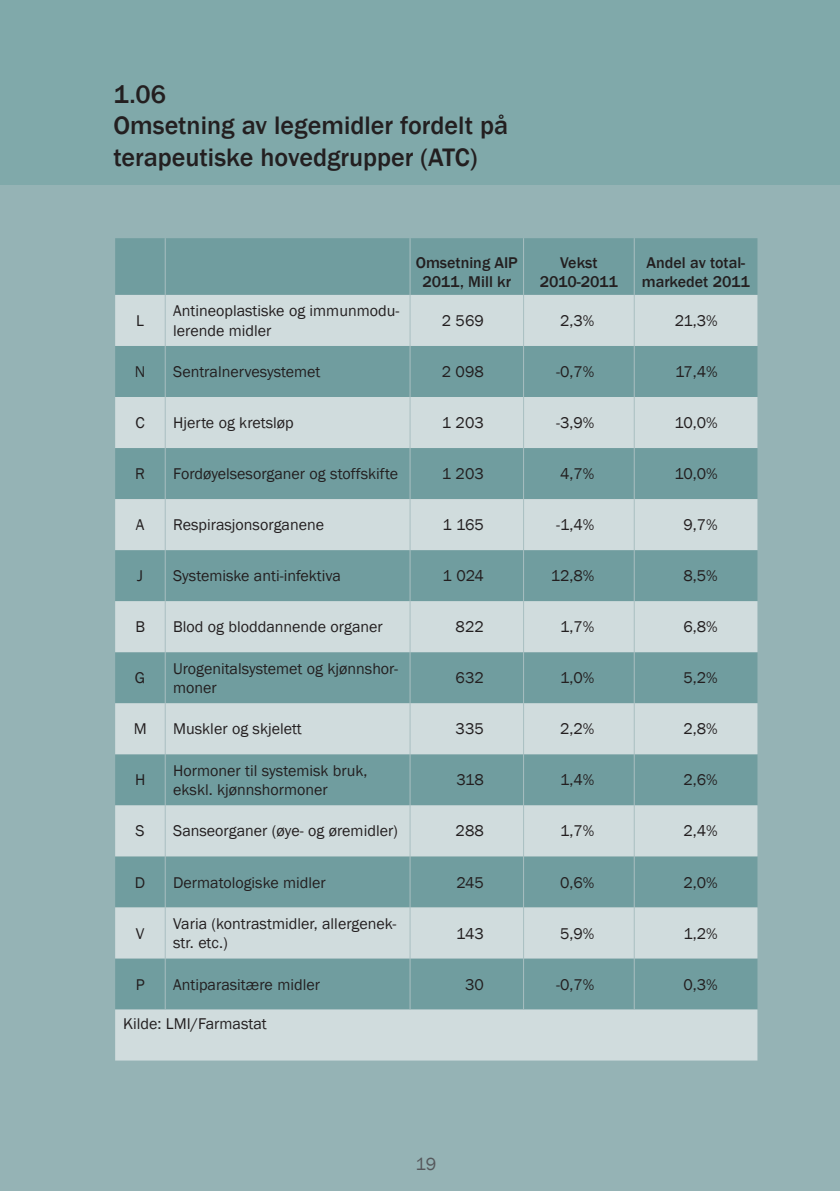
<style>
.page{position:relative;width:840px;height:1191px;background:#fff}
.page>*{position:absolute;margin:0;border:0;box-sizing:border-box;transform-origin:0 0}
.t1{font:500 26px/31.2px "Franklin Gothic";color:#231f20}
.t2{font:18px "Franklin Gothic";color:#56585c}
.t3{font:16px/19.2px "Franklin Gothic";color:#231f20}
.t4{font:500 16px/19.2px "Franklin Gothic";color:#231f20;text-align:center}
</style>
<div class="page">
<div style="left:0;top:0;width:839px;height:1191px;background:#95b3b5"></div>
<div style="left:0;top:0;width:839px;height:184px;background:#80a9aa"></div>
<div style="left:115px;top:238px;width:642px;height:57px;background:#709d9f"></div>
<svg style="left:115px;top:295px;width:642px;height:765px;background:#a3bec0"></svg>
<hr style="left:165px;top:238px;width:1px;height:57px;background:#a9bfc1">
<hr style="left:409px;top:238px;width:1px;height:57px;background:#a9bfc1">
<hr style="left:523px;top:238px;width:1px;height:57px;background:#a9bfc1">
<hr style="left:633px;top:238px;width:1px;height:57px;background:#a9bfc1">
<hr style="left:165px;top:295px;width:1px;height:51px;background:#a9bfc1">
<hr style="left:409px;top:295px;width:1px;height:51px;background:#a9bfc1">
<hr style="left:523px;top:295px;width:1px;height:51px;background:#a9bfc1">
<hr style="left:633px;top:295px;width:1px;height:51px;background:#a9bfc1">
<hr style="left:165px;top:346px;width:1px;height:51px;background:#a9bfc1">
<hr style="left:409px;top:346px;width:1px;height:51px;background:#a9bfc1">
<hr style="left:523px;top:346px;width:1px;height:51px;background:#a9bfc1">
<hr style="left:633px;top:346px;width:1px;height:51px;background:#a9bfc1">
<hr style="left:165px;top:397px;width:1px;height:51px;background:#a9bfc1">
<hr style="left:409px;top:397px;width:1px;height:51px;background:#a9bfc1">
<hr style="left:523px;top:397px;width:1px;height:51px;background:#a9bfc1">
<hr style="left:633px;top:397px;width:1px;height:51px;background:#a9bfc1">
<hr style="left:165px;top:448px;width:1px;height:51px;background:#a9bfc1">
<hr style="left:409px;top:448px;width:1px;height:51px;background:#a9bfc1">
<hr style="left:523px;top:448px;width:1px;height:51px;background:#a9bfc1">
<hr style="left:633px;top:448px;width:1px;height:51px;background:#a9bfc1">
<hr style="left:165px;top:499px;width:1px;height:51px;background:#a9bfc1">
<hr style="left:409px;top:499px;width:1px;height:51px;background:#a9bfc1">
<hr style="left:523px;top:499px;width:1px;height:51px;background:#a9bfc1">
<hr style="left:633px;top:499px;width:1px;height:51px;background:#a9bfc1">
<hr style="left:165px;top:550px;width:1px;height:51px;background:#a9bfc1">
<hr style="left:409px;top:550px;width:1px;height:51px;background:#a9bfc1">
<hr style="left:523px;top:550px;width:1px;height:51px;background:#a9bfc1">
<hr style="left:633px;top:550px;width:1px;height:51px;background:#a9bfc1">
<hr style="left:165px;top:601px;width:1px;height:51px;background:#a9bfc1">
<hr style="left:409px;top:601px;width:1px;height:51px;background:#a9bfc1">
<hr style="left:523px;top:601px;width:1px;height:51px;background:#a9bfc1">
<hr style="left:633px;top:601px;width:1px;height:51px;background:#a9bfc1">
<hr style="left:165px;top:652px;width:1px;height:51px;background:#a9bfc1">
<hr style="left:409px;top:652px;width:1px;height:51px;background:#a9bfc1">
<hr style="left:523px;top:652px;width:1px;height:51px;background:#a9bfc1">
<hr style="left:633px;top:652px;width:1px;height:51px;background:#a9bfc1">
<hr style="left:165px;top:703px;width:1px;height:51px;background:#a9bfc1">
<hr style="left:409px;top:703px;width:1px;height:51px;background:#a9bfc1">
<hr style="left:523px;top:703px;width:1px;height:51px;background:#a9bfc1">
<hr style="left:633px;top:703px;width:1px;height:51px;background:#a9bfc1">
<hr style="left:165px;top:754px;width:1px;height:51px;background:#a9bfc1">
<hr style="left:409px;top:754px;width:1px;height:51px;background:#a9bfc1">
<hr style="left:523px;top:754px;width:1px;height:51px;background:#a9bfc1">
<hr style="left:633px;top:754px;width:1px;height:51px;background:#a9bfc1">
<hr style="left:165px;top:805px;width:1px;height:51px;background:#a9bfc1">
<hr style="left:409px;top:805px;width:1px;height:51px;background:#a9bfc1">
<hr style="left:523px;top:805px;width:1px;height:51px;background:#a9bfc1">
<hr style="left:633px;top:805px;width:1px;height:51px;background:#a9bfc1">
<hr style="left:165px;top:856px;width:1px;height:51px;background:#a9bfc1">
<hr style="left:409px;top:856px;width:1px;height:51px;background:#a9bfc1">
<hr style="left:523px;top:856px;width:1px;height:51px;background:#a9bfc1">
<hr style="left:633px;top:856px;width:1px;height:51px;background:#a9bfc1">
<hr style="left:165px;top:907px;width:1px;height:51px;background:#a9bfc1">
<hr style="left:409px;top:907px;width:1px;height:51px;background:#a9bfc1">
<hr style="left:523px;top:907px;width:1px;height:51px;background:#a9bfc1">
<hr style="left:633px;top:907px;width:1px;height:51px;background:#a9bfc1">
<hr style="left:165px;top:958px;width:1px;height:51px;background:#a9bfc1">
<hr style="left:409px;top:958px;width:1px;height:51px;background:#a9bfc1">
<hr style="left:523px;top:958px;width:1px;height:51px;background:#a9bfc1">
<hr style="left:633px;top:958px;width:1px;height:51px;background:#a9bfc1">
<h1 class="t1" style="left:113px;top:79px;width:396px">1.06<br>Omsetning av legemidler fordelt på terapeutiske hovedgrupper (ATC)</h1>
<p class="t4" style="left:415px;top:253px;width:104px">Omsetning AIP<br>2011, Mill kr</p>
<p class="t4" style="left:539px;top:253px;width:79px">Vekst<br>2010-2011</p>
<p class="t4" style="left:641px;top:253px;width:110px">Andel av total&shy;markedet 2011</p>
<p class="t3" style="left:136px;top:311px;width:9px">L</p>
<p class="t3" style="left:173px;top:302px;width:227px">Antineoplastiske og immunmodu&shy;lerende midler</p>
<p class="t3" style="left:441px;top:311px;width:43px">2 569</p>
<p class="t3" style="left:560px;top:311px;width:36px">2,3%</p>
<p class="t3" style="left:674px;top:311px;width:44px">21,3%</p>
<p class="t3" style="left:135px;top:362px;width:12px">N</p>
<p class="t3" style="left:173px;top:362px;width:149px">Sentralnervesystemet</p>
<p class="t3" style="left:441px;top:362px;width:43px">2 098</p>
<p class="t3" style="left:556px;top:362px;width:40px">-0,7%</p>
<p class="t3" style="left:674px;top:362px;width:44px">17,4%</p>
<p class="t3" style="left:135px;top:413px;width:11px">C</p>
<p class="t3" style="left:173px;top:413px;width:122px">Hjerte og kretsløp</p>
<p class="t3" style="left:441px;top:413px;width:43px">1 203</p>
<p class="t3" style="left:556px;top:413px;width:40px">-3,9%</p>
<p class="t3" style="left:674px;top:413px;width:45px">10,0%</p>
<p class="t3" style="left:135px;top:464px;width:11px">R</p>
<p class="t3" style="left:173px;top:464px;width:226px">Fordøyelsesorganer og stoffskifte</p>
<p class="t3" style="left:441px;top:464px;width:43px">1 203</p>
<p class="t3" style="left:560px;top:464px;width:36px">4,7%</p>
<p class="t3" style="left:674px;top:464px;width:45px">10,0%</p>
<p class="t3" style="left:136px;top:515px;width:10px">A</p>
<p class="t3" style="left:173px;top:515px;width:152px">Respirasjonsorganene</p>
<p class="t3" style="left:442px;top:515px;width:43px">1 165</p>
<p class="t3" style="left:556px;top:515px;width:40px">-1,4%</p>
<p class="t3" style="left:683px;top:515px;width:36px">9,7%</p>
<p class="t3" style="left:137px;top:566px;width:7px">J</p>
<p class="t3" style="left:173px;top:566px;width:169px">Systemiske anti-infektiva</p>
<p class="t3" style="left:442px;top:566px;width:43px">1 024</p>
<p class="t3" style="left:550px;top:566px;width:45px">12,8%</p>
<p class="t3" style="left:683px;top:566px;width:36px">8,5%</p>
<p class="t3" style="left:135px;top:617px;width:11px">B</p>
<p class="t3" style="left:173px;top:617px;width:211px">Blod og bloddannende organer</p>
<p class="t3" style="left:455px;top:617px;width:30px">822</p>
<p class="t3" style="left:560px;top:617px;width:36px">1,7%</p>
<p class="t3" style="left:683px;top:617px;width:36px">6,8%</p>
<p class="t3" style="left:135px;top:669px;width:12px">G</p>
<p class="t3" style="left:173px;top:659px;width:226px">Urogenitalsystemet og kjønnshor&shy;moner</p>
<p class="t3" style="left:455px;top:669px;width:30px">632</p>
<p class="t3" style="left:560px;top:669px;width:36px">1,0%</p>
<p class="t3" style="left:683px;top:669px;width:36px">5,2%</p>
<p class="t3" style="left:134px;top:720px;width:14px">M</p>
<p class="t3" style="left:173px;top:720px;width:130px">Muskler og skjelett</p>
<p class="t3" style="left:455px;top:720px;width:30px">335</p>
<p class="t3" style="left:560px;top:720px;width:36px">2,2%</p>
<p class="t3" style="left:683px;top:720px;width:36px">2,8%</p>
<p class="t3" style="left:135px;top:771px;width:12px">H</p>
<p class="t3" style="left:173px;top:761px;width:196px">Hormoner til systemisk bruk, ekskl. kjønnshormoner</p>
<p class="t3" style="left:456px;top:771px;width:29px">318</p>
<p class="t3" style="left:560px;top:771px;width:36px">1,4%</p>
<p class="t3" style="left:683px;top:771px;width:36px">2,6%</p>
<p class="t3" style="left:135px;top:822px;width:11px">S</p>
<p class="t3" style="left:173px;top:822px;width:226px">Sanseorganer (øye- og øremidler)</p>
<p class="t3" style="left:455px;top:822px;width:30px">288</p>
<p class="t3" style="left:560px;top:822px;width:36px">1,7%</p>
<p class="t3" style="left:683px;top:822px;width:36px">2,4%</p>
<p class="t3" style="left:135px;top:873px;width:12px">D</p>
<p class="t3" style="left:173px;top:873px;width:154px">Dermatologiske midler</p>
<p class="t3" style="left:456px;top:873px;width:29px">245</p>
<p class="t3" style="left:560px;top:873px;width:36px">0,6%</p>
<p class="t3" style="left:683px;top:873px;width:36px">2,0%</p>
<p class="t3" style="left:136px;top:924px;width:10px">V</p>
<p class="t3" style="left:173px;top:914px;width:225px">Varia (kontrastmidler, allergenek&shy;str. etc.)</p>
<p class="t3" style="left:456px;top:924px;width:29px">143</p>
<p class="t3" style="left:560px;top:924px;width:36px">5,9%</p>
<p class="t3" style="left:683px;top:924px;width:36px">1,2%</p>
<p class="t3" style="left:136px;top:975px;width:10px">P</p>
<p class="t3" style="left:173px;top:975px;width:148px">Antiparasitære midler</p>
<p class="t3" style="left:465px;top:975px;width:20px">30</p>
<p class="t3" style="left:556px;top:975px;width:40px">-0,7%</p>
<p class="t3" style="left:683px;top:975px;width:36px">0,3%</p>
<p class="t3" style="left:123px;top:1014px;width:145px">Kilde: LMI/Farmastat</p>
<p class="t2" style="left:415px;top:1152px;width:22px">19</p>
</div>
